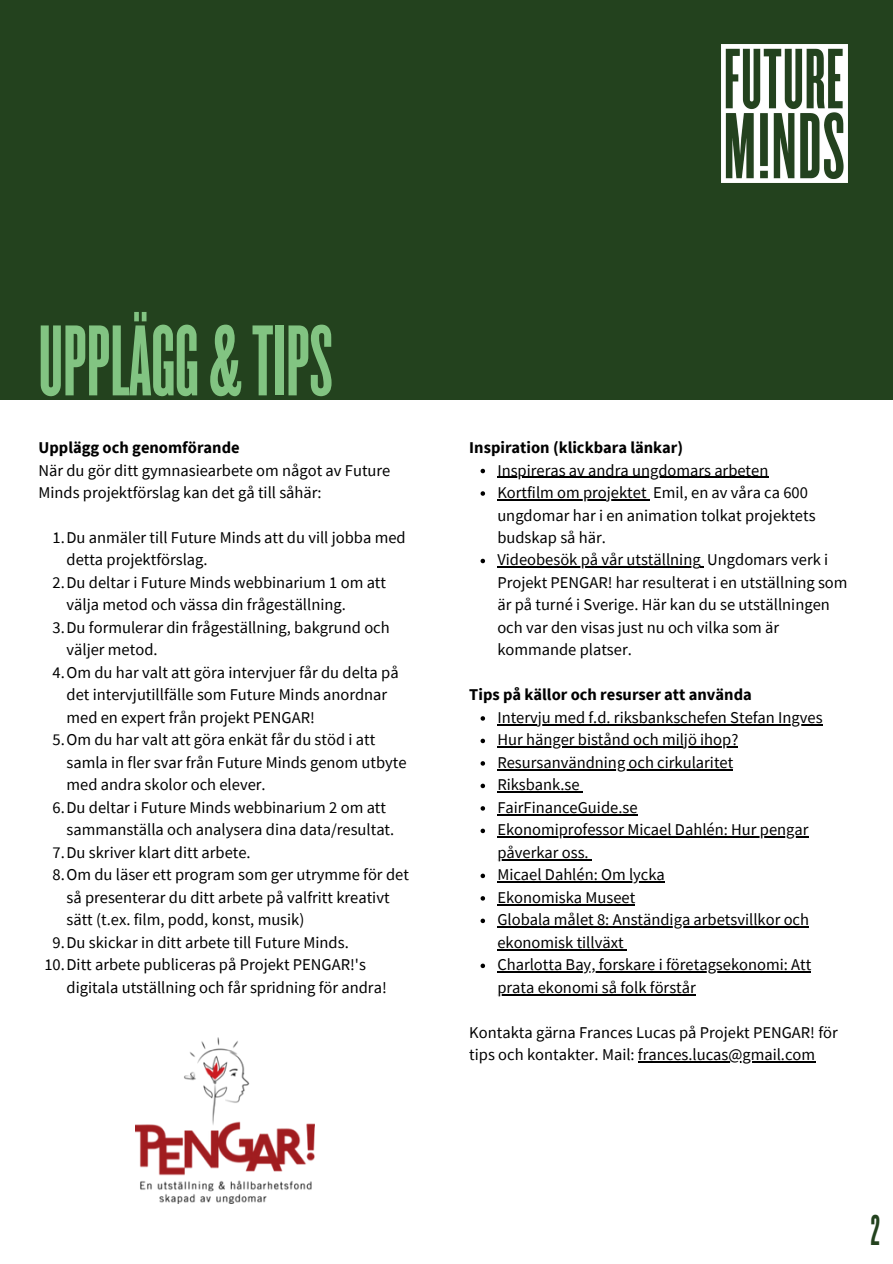
<style>
.page{position:relative;width:893px;height:1264px;background:#fff}
.page>*{position:absolute;margin:0;border:0;box-sizing:border-box;transform-origin:0 0}
.t1{font:104.85px "Knockout HTF66 Full Flyweight";color:#82c482}
.t2{font:45px "Knockout HTF66 Full Flyweight";color:#23421e}
.t3{font:16.5px/22.5px "Source Sans Pro";color:#000}
.t4{font:700 16.5px "Source Sans Pro";color:#000}
</style>
<div class="page">
<div style="left:0;top:0;width:892px;height:399px;background:#23421e"></div>
<svg style="left:480px;top:469px;width:5px;height:4px"></svg>
<hr style="left:497px;top:476px;width:271px;height:2px;background:#000">
<svg style="left:480px;top:491px;width:5px;height:5px"></svg>
<hr style="left:497px;top:499px;width:149px;height:1px;background:#000">
<svg style="left:480px;top:558px;width:5px;height:5px"></svg>
<hr style="left:497px;top:566px;width:203px;height:1px;background:#000">
<svg style="left:480px;top:716px;width:5px;height:4px"></svg>
<hr style="left:497px;top:724px;width:325px;height:1px;background:#000">
<svg style="left:480px;top:738px;width:5px;height:5px"></svg>
<hr style="left:497px;top:746px;width:241px;height:1px;background:#000">
<svg style="left:480px;top:761px;width:5px;height:4px"></svg>
<hr style="left:497px;top:769px;width:236px;height:1px;background:#000">
<svg style="left:480px;top:783px;width:5px;height:5px"></svg>
<hr style="left:497px;top:791px;width:82px;height:1px;background:#000">
<svg style="left:480px;top:806px;width:5px;height:4px"></svg>
<hr style="left:497px;top:814px;width:140px;height:1px;background:#000">
<svg style="left:480px;top:828px;width:5px;height:5px"></svg>
<hr style="left:497px;top:836px;width:311px;height:1px;background:#000">
<hr style="left:497px;top:859px;width:91px;height:1px;background:#000">
<svg style="left:480px;top:873px;width:5px;height:5px"></svg>
<hr style="left:497px;top:881px;width:167px;height:1px;background:#000">
<svg style="left:480px;top:896px;width:5px;height:4px"></svg>
<hr style="left:497px;top:904px;width:138px;height:1px;background:#000">
<svg style="left:480px;top:918px;width:5px;height:5px"></svg>
<hr style="left:497px;top:926px;width:312px;height:1px;background:#000">
<hr style="left:497px;top:949px;width:126px;height:1px;background:#000">
<svg style="left:480px;top:963px;width:5px;height:5px"></svg>
<hr style="left:497px;top:971px;width:314px;height:1px;background:#000">
<hr style="left:497px;top:993px;width:198px;height:2px;background:#000">
<hr style="left:638px;top:1061px;width:177px;height:1px;background:#000">
<img style="left:721px;top:44px;width:126px;height:138px">
<img style="left:136px;top:1037px;width:178px;height:166px">
<h1 class="t1" style="left:38px;top:309px;width:296px">UPPLÄGG&amp;TIPS</h1>
<p class="t4" style="left:38px;top:437px;width:203px">Upplägg och genomförande</p>
<p class="t3" style="left:38px;top:458px;width:353px">När du gör ditt gymnasiearbete om något av Future<br>Minds projektförslag kan det gå till såhär:</p>
<p class="t3" style="left:53px;top:526px;width:354px">1.Du anmäler till Future Minds att du vill jobba med</p>
<p class="t3" style="left:66px;top:548px;width:143px">detta projektförslag.</p>
<p class="t3" style="left:53px;top:571px;width:335px">2.Du deltar i Future Minds webbinarium 1 om att</p>
<p class="t3" style="left:66px;top:593px;width:281px">välja metod och vässa din frågeställning.</p>
<p class="t3" style="left:53px;top:616px;width:338px">3.Du formulerar din frågeställning, bakgrund och</p>
<p class="t3" style="left:66px;top:638px;width:93px">väljer metod.</p>
<p class="t3" style="left:53px;top:661px;width:347px">4.Om du har valt att göra intervjuer får du delta på</p>
<p class="t3" style="left:66px;top:683px;width:322px">det intervjutillfälle som Future Minds anordnar</p>
<p class="t3" style="left:66px;top:705px;width:250px">med en expert från projekt PENGAR!</p>
<p class="t3" style="left:53px;top:728px;width:324px">5.Om du har valt att göra enkät får du stöd i att</p>
<p class="t3" style="left:66px;top:750px;width:341px">samla in fler svar från Future Minds genom utbyte</p>
<p class="t3" style="left:66px;top:773px;width:201px">med andra skolor och elever.</p>
<p class="t3" style="left:53px;top:795px;width:335px">6.Du deltar i Future Minds webbinarium 2 om att</p>
<p class="t3" style="left:66px;top:818px;width:329px">sammanställa och analysera dina data/resultat.</p>
<p class="t3" style="left:53px;top:840px;width:200px">7.Du skriver klart ditt arbete.</p>
<p class="t3" style="left:53px;top:863px;width:358px">8.Om du läser ett program som ger utrymme för det</p>
<p class="t3" style="left:66px;top:885px;width:324px">så presenterar du ditt arbete på valfritt kreativt</p>
<p class="t3" style="left:66px;top:908px;width:239px">sätt (t.ex. film, podd, konst, musik)</p>
<p class="t3" style="left:53px;top:930px;width:298px">9.Du skickar in ditt arbete till Future Minds.</p>
<p class="t3" style="left:44px;top:953px;width:323px">10.Ditt arbete publiceras på Projekt PENGAR!'s</p>
<p class="t3" style="left:66px;top:975px;width:322px">digitala utställning och får spridning för andra!</p>
<p class="t4" style="left:469px;top:437px;width:215px">Inspiration (klickbara länkar)</p>
<p class="t3" style="left:497px;top:458px;width:352px">Inspireras av andra ungdomars arbeten<br>Kortfilm om projektet Emil, en av våra ca 600 ungdomar har i en animation tolkat projektets budskap så här.<br>Videobesök på vår utställning Ungdomars verk i Projekt PENGAR! har resulterat i en utställning som är på turné i Sverige. Här kan du se utställningen och var den visas just nu och vilka som är kommande platser.</p>
<p class="t4" style="left:469px;top:684px;width:284px">Tips på källor och resurser att använda</p>
<p class="t3" style="left:497px;top:705px;width:327px">Intervju med f.d. riksbankschefen Stefan Ingves<br>Hur hänger bistånd och miljö ihop?<br>Resursanvändning och cirkularitet<br>Riksbank.se<br>FairFinanceGuide.se<br>Ekonomiprofessor Micael Dahlén: Hur pengar påverkar oss.<br>Micael Dahlén: Om lycka<br>Ekonomiska Museet<br>Globala målet 8: Anständiga arbetsvillkor och ekonomisk tillväxt<br>Charlotta Bay, forskare i företagsekonomi: Att prata ekonomi så folk förstår</p>
<p class="t3" style="left:469px;top:1020px;width:370px">Kontakta gärna Frances Lucas på Projekt PENGAR! för tips och kontakter. Mail: frances.lucas@gmail.com</p>
<h2 class="t2" style="left:870px;top:1207px;width:11px">2</h2>
</div>
